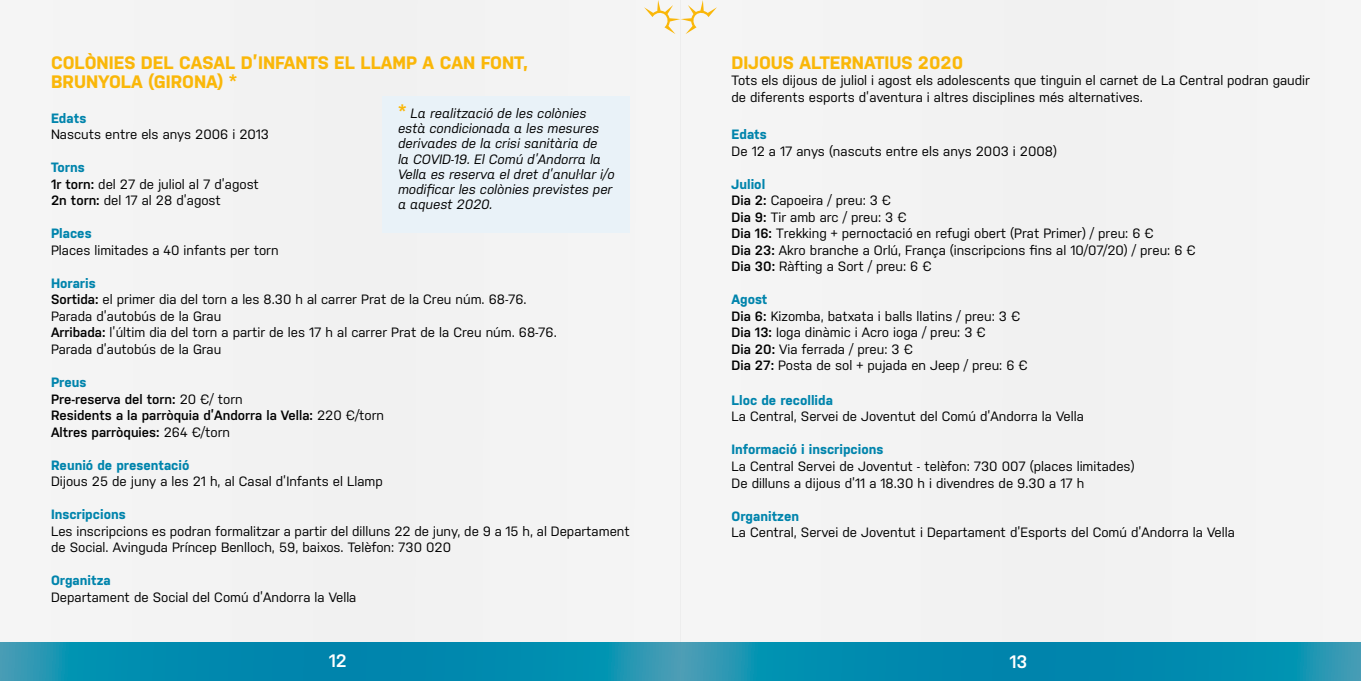
<style>
.page{position:relative;width:1361px;height:681px;background:#fff}
.page>*{position:absolute;margin:0;border:0;box-sizing:border-box;transform-origin:0 0}
.t1{font:700 18px/19.5px "Nudista";color:#fab709}
.t2{font:600 18px "Nudista";color:#fff}
.t3{font:13.5px/16.5px "Nudista";color:#000}
.t4{font:italic 13.5px/15px "Nudista";color:#000}
.t5{font:600 13.5px/16.5px "Nudista";color:#000}
.t6{font:700 13.5px "Nudista";color:#0084ac}
.s1{font-weight:700;font-style:normal;font-size:18px;color:#fab709}
.s2{font-weight:700;color:#0084ac}
.s3{font-weight:600}
.s4{font-weight:400}
</style>
<div class="page">
<div style="left:680px;top:0;width:681px;height:680px;background:#f3f3f3"></div>
<svg style="left:680px;top:642px;width:681px;height:38px;background:#098daf"></svg>
<div style="left:0;top:0;width:680px;height:680px;background:#f3f3f3"></div>
<svg style="left:0;top:642px;width:680px;height:38px;background:#098daf"></svg>
<svg style="left:644px;top:0;width:73px;height:34px"></svg>
<div style="left:382px;top:96px;width:248px;height:136px;background:#e9f2f8"></div>
<h1 class="t1" style="left:51px;top:52px;width:479px">COLÒNIES DEL CASAL D’INFANTS EL LLAMP A CAN FONT,<br>BRUNYOLA (GIRONA) *</h1>
<h1 class="t1" style="left:731px;top:52px;width:233px">DIJOUS ALTERNATIUS 2020</h1>
<p class="t3" style="left:731px;top:72px;width:580px">Tots els dijous de juliol i agost els adolescents que tinguin el carnet de La Central podran gaudir de diferents esports d’aventura i altres disciplines més alternatives.</p>
<p class="t4" style="left:398px;top:106px;width:218px"><span class="s1">*</span> La realització de les colònies està condicionada a les mesures derivades de la crisi sanitària de<br>la COVID-19. El Comú d’Andorra la<br>Vella es reserva el dret d’anul·lar i/o modificar les colònies previstes per a aquest 2020.</p>
<p class="t6" style="left:51px;top:110px;width:37px">Edats</p>
<p class="t3" style="left:51px;top:126px;width:220px">Nascuts entre els anys 2006 i 2013</p>
<p class="t3" style="left:51px;top:159px;width:209px"><span class="s2">Torns<br></span><span class="s3">1r torn:</span> del 27 de juliol al 7 d’agost<br><span class="s3">2n torn:</span> del 17 al 28 d’agost</p>
<p class="t6" style="left:51px;top:226px;width:42px">Places</p>
<p class="t3" style="left:51px;top:242px;width:229px">Places limitades a 40 infants per torn</p>
<p class="t3" style="left:51px;top:275px;width:507px"><span class="s2">Horaris<br></span><span class="s3">Sortida:</span> el primer dia del torn a les 8.30 h al carrer Prat de la Creu núm. 68-76.<br>Parada d’autobús de la Grau<br><span class="s3">Arribada:</span> l’últim dia del torn a partir de les 17 h al carrer Prat de la Creu núm. 68-76.<br>Parada d’autobús de la Grau</p>
<p class="t5" style="left:51px;top:374px;width:335px"><span class="s2">Preus<br></span>Pre-reserva del torn: <span class="s4">20 €/ torn<br></span>Residents a la parròquia d’Andorra la Vella: <span class="s4">220 €/torn<br></span>Altres parròquies: <span class="s4">264 €/torn</span></p>
<p class="t6" style="left:51px;top:457px;width:140px">Reunió de presentació</p>
<p class="t3" style="left:51px;top:473px;width:333px">Dijous 25 de juny a les 21 h, al Casal d’Infants el Llamp</p>
<p class="t6" style="left:51px;top:506px;width:76px">Inscripcions</p>
<p class="t3" style="left:51px;top:522px;width:580px">Les inscripcions es podran formalitzar a partir del dilluns 22 de juny, de 9 a 15 h, al Departament de Social. Avinguda Príncep Benlloch, 59, baixos. Telèfon: 730 020</p>
<p class="t6" style="left:51px;top:572px;width:61px">Organitza</p>
<p class="t3" style="left:51px;top:588px;width:307px">Departament de Social del Comú d’Andorra la Vella</p>
<p class="t6" style="left:731px;top:127px;width:37px">Edats</p>
<p class="t3" style="left:731px;top:142px;width:327px">De 12 a 17 anys (nascuts entre els anys 2003 i 2008)</p>
<p class="t3" style="left:731px;top:175px;width:466px"><span class="s2">Juliol<br></span><span class="s3">Dia 2:</span> Capoeira / preu: 3 €<br><span class="s3">Dia 9:</span> Tir amb arc / preu: 3 €<br><span class="s3">Dia 16:</span> Trekking + pernoctació en refugi obert (Prat Primer) / preu: 6 €<br><span class="s3">Dia 23:</span> Akro branche a Orlú, França (inscripcions fins al 10/07/20) / preu: 6 € <span class="s3">Dia 30:</span> Ràfting a Sort / preu: 6 €</p>
<p class="t3" style="left:731px;top:291px;width:298px"><span class="s2">Agost<br></span><span class="s3">Dia 6:</span> Kizomba, batxata i balls llatins / preu: 3 € <span class="s3">Dia 13:</span> Ioga dinàmic i Acro ioga / preu: 3 €<br><span class="s3">Dia 20:</span> Via ferrada / preu: 3 €<br><span class="s3">Dia 27:</span> Posta de sol + pujada en Jeep / preu: 6 €</p>
<p class="t6" style="left:731px;top:392px;width:103px">Lloc de recollida</p>
<p class="t3" style="left:731px;top:408px;width:354px">La Central, Servei de Joventut del Comú d’Andorra la Vella</p>
<p class="t6" style="left:731px;top:442px;width:153px">Informació i inscripcions</p>
<p class="t3" style="left:731px;top:457px;width:404px">La Central Servei de Joventut - telèfon: 730 007 (places limitades)<br>De dilluns a dijous d’11 a 18.30 h i divendres de 9.30 a 17 h</p>
<p class="t6" style="left:731px;top:508px;width:69px">Organitzen</p>
<p class="t3" style="left:731px;top:523px;width:505px">La Central, Servei de Joventut i Departament d’Esports del Comú d’Andorra la Vella</p>
<h1 class="t2" style="left:329px;top:650px;width:20px">12</h1>
<h1 class="t2" style="left:1009px;top:650px;width:20px">13</h1>
</div>
